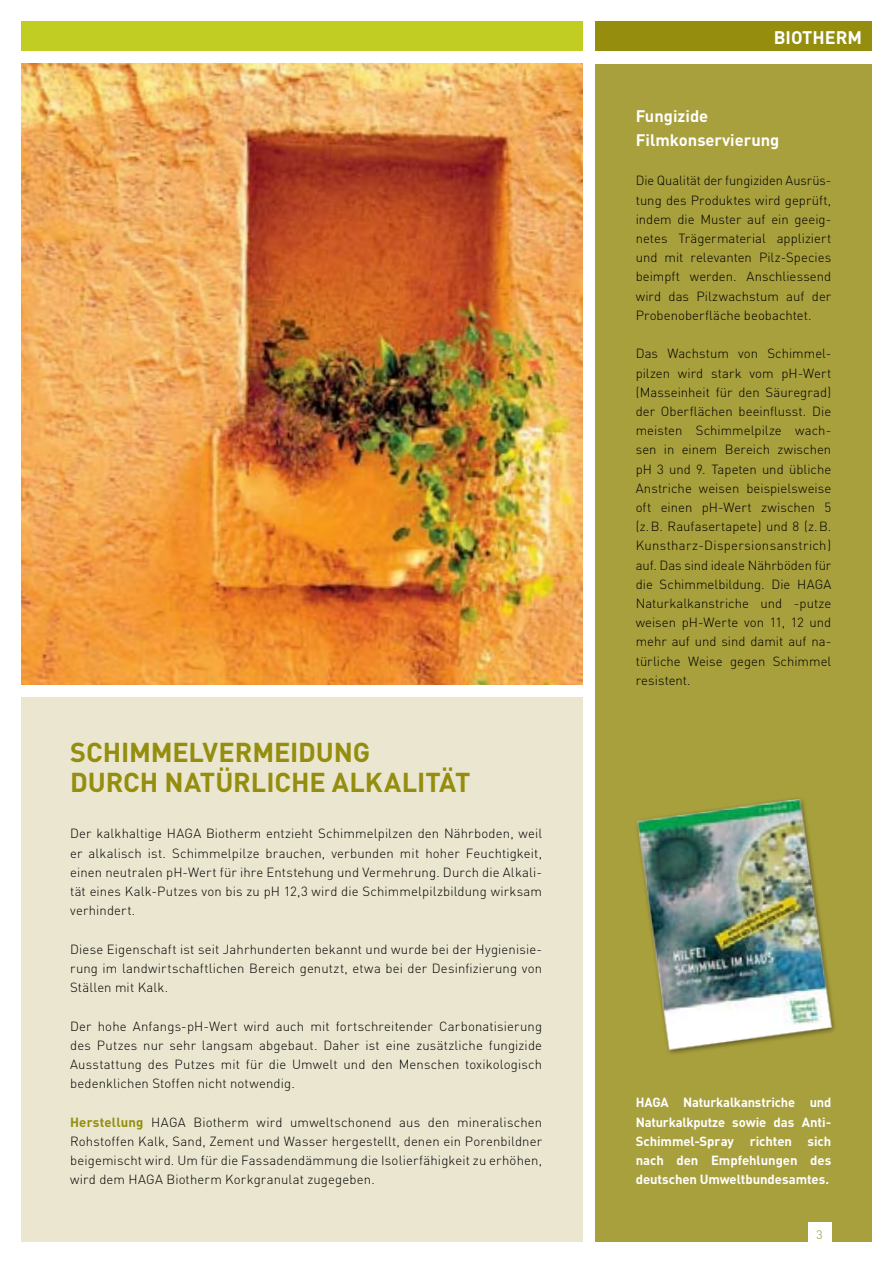
<style>
.page{position:relative;width:893px;height:1263px;background:#fff}
.page>*{position:absolute;margin:0;border:0;box-sizing:border-box;transform-origin:0 0}
.t1{font:700 27px/30px "DIN";letter-spacing:-.005em;color:#948d0d}
.t2{font:700 18px "DIN";color:#fff}
.t3{font:700 16.5px/24px "DIN";color:#fff}
.t4{font:300 13.2px/19.2px "DIN";letter-spacing:.01em;color:#000;text-align:justify}
.t5{font:700 13.2px/19.2px "DIN";letter-spacing:-.005em;color:#fff;text-align:justify}
.t6{font:300 12px "DIN";color:#7a9521}
.s1{font-weight:700;color:#948d0d}
</style>
<div class="page">
<div style="left:595px;top:64px;width:277px;height:1178px;background:#a89f3d"></div>
<div style="left:21px;top:21px;width:562px;height:30px;background:#c1cd22"></div>
<div style="left:595px;top:21px;width:277px;height:30px;background:#948d0d"></div>
<div style="left:21px;top:697px;width:562px;height:545px;background:#eae6d0"></div>
<img style="left:21px;top:64px;width:562px;height:621px">
<img style="left:637px;top:798px;width:197px;height:255px">
<div style="left:808px;top:1222px;width:23px;height:39px;background:#fff"></div>
<h1 class="t1" style="left:70px;top:736px;width:402px">schimmelvermeidung<br>durch natür-lich e alkalitÄt</h1>
<p class="t4" style="left:70px;top:824px;width:473px">Der kalkhaltige HAGA Biotherm entzieht Schimmelpilzen den Nährboden, weil er alkalisch ist. Schimmelpilze brauchen, verbunden mit hoher Feuchtigkeit, einen neutralen pH-Wert für ihre Entstehung und Vermehrung. Durch die Alkali&shy;tät eines Kalk-Putzes von bis zu pH 12,3 wird die Schimmelpilzbildung wirksam verhindert.</p>
<p class="t4" style="left:70px;top:939px;width:473px">Diese Eigenschaft ist seit Jahrhunderten bekannt und wurde bei der Hygienisie&shy;rung im landwirtschaftlichen Bereich genutzt, etwa bei der Desinfizierung von Ställen mit Kalk.</p>
<p class="t4" style="left:70px;top:1016px;width:473px">Der hohe Anfangs-pH-Wert wird auch mit fortschreitender Carbonatisierung des Putzes nur sehr langsam abgebaut. Daher ist eine zusätzliche fungizide Ausstattung des Putzes mit für die Umwelt und den Menschen toxikologisch bedenklichen Stoffen nicht notwendig.</p>
<p class="t4" style="left:70px;top:1112px;width:474px"><span class="s1">Herstellung</span> HAGA Biotherm wird umweltschonend aus den mineralischen Rohstoffen Kalk, Sand, Zement und Wasser hergestellt, denen ein Porenbildner beigemischt wird. Um für die Fassadendämmung die Isolierfähigkeit zu erhöhen, wird dem HAGA Biotherm Korkgranulat zugegeben.</p>
<h2 class="t2" style="left:774px;top:25px;width:90px">Biotherm</h2>
<p class="t3" style="left:636px;top:104px;width:145px">Fungizide<br>Filmkonservierung</p>
<p class="t4" style="left:636px;top:171px;width:197px">Die Qualität der fungiziden Ausrüs&shy;tung des Produktes wird geprüft, indem die Muster auf ein geeig&shy;netes Trägermaterial appliziert und mit relevanten Pilz-Species beimpft werden. Anschliessend wird das Pilzwachstum auf der Probenoberfläche beobachtet.</p>
<p class="t4" style="left:636px;top:344px;width:197px">Das Wachstum von Schimmel&shy;pilzen wird stark vom pH-Wert (Masseinheit für den Säuregrad) der Oberflächen beeinflusst. Die meisten Schimmelpilze wach&shy;sen in einem Bereich zwischen pH 3 und 9. Tapeten und übliche Anstriche weisen beispielsweise oft einen pH-Wert zwischen 5 (z.B. Raufasertapete) und 8 (z.B.<br>Kunstharz-Dispersionsanstrich) auf. Das sind ideale Nährböden für die Schimmelbildung. Die HAGA Naturkalkanstriche und -putze weisen pH-Werte von 11, 12 und mehr auf und sind damit auf na&shy;türliche Weise gegen Schimmel resistent.</p>
<p class="t5" style="left:636px;top:1092px;width:197px">HAGA Naturkalkanstriche und Naturkalkputze sowie das Anti-Schimmel-Spray richten sich nach den Empfehlungen des deutschen Umweltbundesamtes.</p>
<p class="t6" style="left:816px;top:1227px;width:8px">3</p>
</div>
